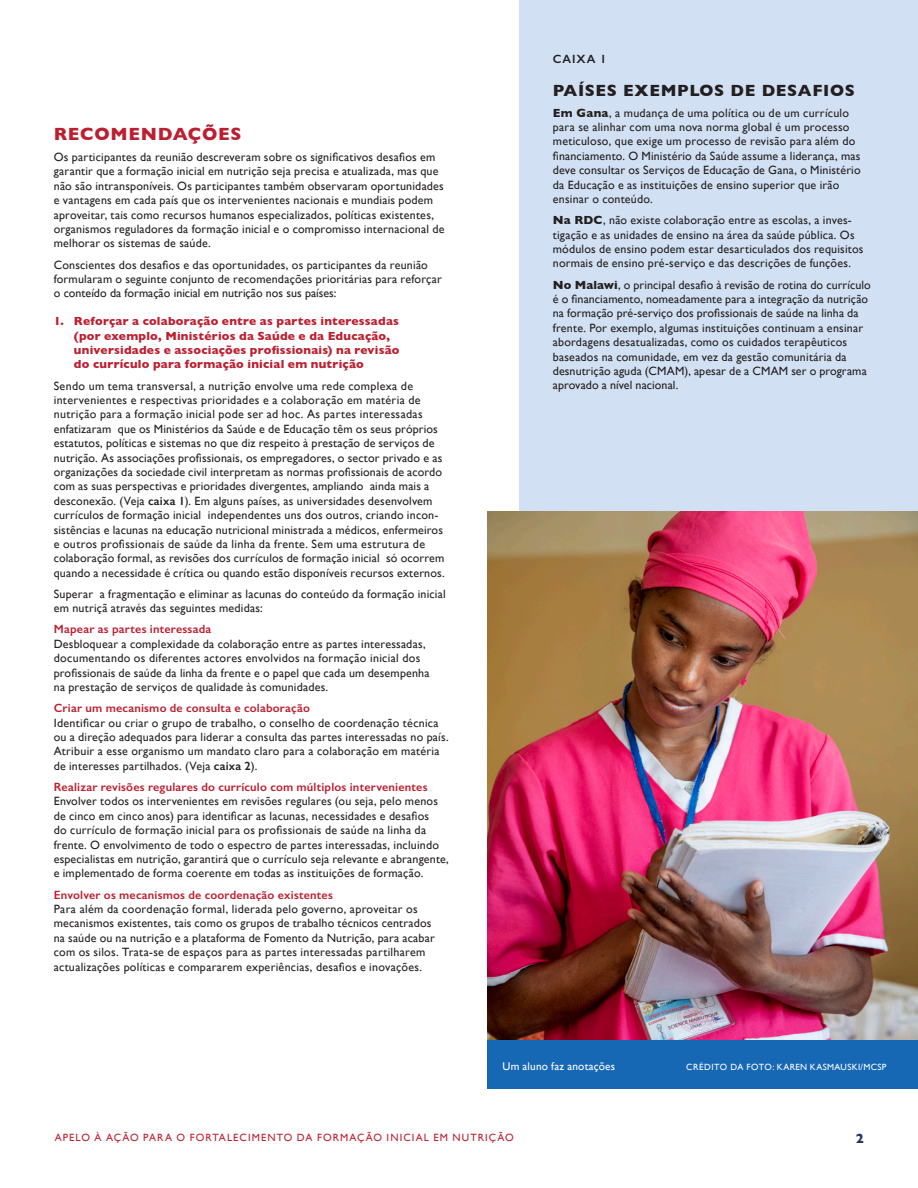
<style>
.page{position:relative;width:918px;height:1188px;background:#fff}
.page>*{position:absolute;margin:0;border:0;box-sizing:border-box;transform-origin:0 0}
.SubHead{font:700 18px "Gill Sans";letter-spacing:.04em;color:#bc1f30}
.t1{font:700 16.5px "Gill Sans";letter-spacing:.04em;color:#231f20}
.t2{font:700 13.5px "Gill Sans";color:#1e3468}
.body_copy{font:12px/14.4px "Gill Sans";letter-spacing:.02em;color:#231f20}
.SectionHeader{font:12px/14.4px "Gill Sans";letter-spacing:.015em;color:#231f20}
.SectionSubHeads{font:12px/14.4px "Gill Sans";letter-spacing:.02em;color:#231f20}
.SectionHeader-2{font:700 12px/14.4px "Gill Sans";letter-spacing:.02em;color:#bc1f30}
.SectionSubHeads-2{font:600 12px "Gill Sans";letter-spacing:.02em;color:#bc1f30}
.body_copy-2{font:600 12px "Gill Sans";letter-spacing:.075em;color:#231f20}
.body_copy-3{font:11.25px "Gill Sans";letter-spacing:.02em;color:#fff}
.t3{font:10.5px "Gill Sans";letter-spacing:.105em;color:#bc1f30}
.body_copy-4{font:9px "Gill Sans";letter-spacing:.04em;color:#fff}
.s1{font-weight:600}
.s2{font-weight:700}
</style>
<div class="page">
<div style="left:519px;top:0;width:399px;height:549px;background:#d1e0f2"></div>
<img style="left:488px;top:512px;width:430px;height:528px">
<div style="left:488px;top:1040px;width:430px;height:49px;background:#1768b4"></div>
<p class="SubHead" style="left:54px;top:119px;width:189px">RECOMENDAÇÕES</p>
<p class="body_copy" style="left:54px;top:150px;width:392px">Os participantes da reunião descreveram sobre os significativos desafios em garantir que a formação inicial em nutrição seja precisa e atualizada, mas que não são intransponíveis. Os participantes também observaram oportunidades e vantagens em cada país que os intervenientes nacionais e mundiais podem aproveitar, tais como recursos humanos especializados, políticas existentes, organismos reguladores da formação inicial e o compromisso internacional de melhorar os sistemas de saúde.</p>
<p class="body_copy" style="left:54px;top:257px;width:390px">Conscientes dos desafios e das oportunidades, os participantes da reunião formularam o seguinte conjunto de recomendações prioritárias para reforçar o conteído da formação inicial em nutrição nos sus países:</p>
<p class="SectionHeader-2" style="left:74px;top:314px;width:327px;text-indent:-20px">1. Reforçar a colaboração entre as partes interessadas (por exemplo, Ministérios da Saúde e da Educação, universidades e associações profissionais) na revisão do currículo para formação inicial em nutrição</p>
<p class="SectionHeader" style="left:54px;top:378px;width:392px">Sendo um tema transversal, a nutrição envolve uma rede complexa de intervenientes e respectivas prioridades e a colaboração em matéria de nutrição para a formação inicial pode ser ad hoc. As partes interessadas enfatizaram que os Ministérios da Saúde e de Educação têm os seus próprios estatutos, políticas e sistemas no que diz respeito à prestação de serviços de nutrição. As associações profissionais, os empregadores, o sector privado e as organizações da sociedade civil interpretam as normas profissionais de acordo com as suas perspectivas e prioridades divergentes, ampliando ainda mais a desconexão. (Veja <span class="s1">caixa 1</span>). Em alguns países, as universidades desenvolvem currículos de formação inicial independentes uns dos outros, criando incon&shy;sistências e lacunas na educação nutricional ministrada a médicos, enfermeiros e outros profissionais de saúde da linha da frente. Sem uma estrutura de colaboração formal, as revisões dos currículos de formação inicial só ocorrem quando a necessidade é crítica ou quando estão disponíveis recursos externos.</p>
<p class="body_copy" style="left:54px;top:587px;width:394px">Superar a fragmentação e eliminar as lacunas do conteúdo da formação inicial em nutriçã através das seguintes medidas:</p>
<p class="SectionSubHeads-2" style="left:54px;top:622px;width:159px">Mapear as partes interessada</p>
<p class="SectionSubHeads" style="left:54px;top:637px;width:377px">Desbloquear a complexidade da colaboração entre as partes interessadas, documentando os diferentes actores envolvidos na formação inicial dos profissionais de saúde da linha da frente e o papel que cada um desempenha na prestação de serviços de qualidade às comunidades.</p>
<p class="SectionSubHeads-2" style="left:54px;top:701px;width:258px">Criar um mecanismo de consulta e colaboração</p>
<p class="body_copy" style="left:54px;top:715px;width:396px">Identificar ou criar o grupo de trabalho, o conselho de coordenação técnica ou a direção adequados para liderar a consulta das partes interessadas no país.<br>Atribuir a esse organismo um mandato claro para a colaboração em matéria de interesses partilhados. (Veja <span class="s1">caixa 2</span>).</p>
<p class="SectionSubHeads-2" style="left:54px;top:780px;width:375px">Realizar revisões regulares do currículo com múltiplos intervenientes</p>
<p class="body_copy" style="left:54px;top:794px;width:397px">Envolver todos os intervenientes em revisões regulares (ou seja, pelo menos de cinco em cinco anos) para identificar as lacunas, necessidades e desafios<br>do currículo de formação inicial para os profissionais de saúde na linha da frente. O envolvimento de todo o espectro de partes interessadas, incluindo especialistas em nutrição, garantirá que o currículo seja relevante e abrangente, e implementado de forma coerente em todas as instituições de formação.</p>
<p class="SectionSubHeads-2" style="left:54px;top:887px;width:281px">Envolver os mecanismos de coordenação existentes</p>
<p class="body_copy" style="left:54px;top:902px;width:383px">Para além da coordenação formal, liderada pelo governo, aproveitar os mecanismos existentes, tais como os grupos de trabalho técnicos centrados na saúde ou na nutrição e a plataforma de Fomento da Nutrição, para acabar com os silos. Trata-se de espaços para as partes interessadas partilharem actualizações políticas e compararem experiências, desafios e inovações.</p>
<p class="body_copy-2" style="left:553px;top:51px;width:55px">CAIXA 1</p>
<p class="t1" style="left:553px;top:77px;width:304px">PAÍSES EXEMPLOS DE DESAFIOS</p>
<p class="body_copy" style="left:553px;top:105px;width:309px"><span class="s2">Em Gana</span>, a mudança de uma política ou de um currículo para se alinhar com uma nova norma global é um processo meticuloso, que exige um processo de revisão para além do financiamento. O Ministério da Saúde assume a liderança, mas deve consultar os Serviços de Educação de Gana, o Ministério da Educação e as instituições de ensino superior que irão ensinar o conteúdo.</p>
<p class="body_copy" style="left:553px;top:213px;width:312px"><span class="s2">Na RDC</span>, não existe colaboração entre as escolas, a inves&shy;tigação e as unidades de ensino na área da saúde pública. Os módulos de ensino podem estar desarticulados dos requisitos normais de ensino pré-serviço e das descrições de funções.</p>
<p class="body_copy" style="left:553px;top:277px;width:319px"><span class="s2">No Malawi</span>, o principal desafio à revisão de rotina do currículo é o financiamento, nomeadamente para a integração da nutrição na formação pré-serviço dos profissionais de saúde na linha da frente. Por exemplo, algumas instituições continuam a ensinar abordagens desatualizadas, como os cuidados terapêuticos baseados na comunidade, em vez da gestão comunitária da desnutrição aguda (CMAM), apesar de a CMAM ser o programa aprovado a nível nacional.</p>
<p class="body_copy-3" style="left:502px;top:1059px;width:114px">Um aluno faz anotações</p>
<p class="body_copy-4" style="left:686px;top:1061px;width:202px">CRÉDITO DA FOTO: KAREN KASMAUSKI/MCSP</p>
<p class="t3" style="left:55px;top:1131px;width:461px">APELO À AÇÃO PARA O FORTALECIMENTO DA FORMAÇÃO INICIAL EM NUTRIÇÃO</p>
<p class="t2" style="left:856px;top:1128px;width:10px">2</p>
</div>
